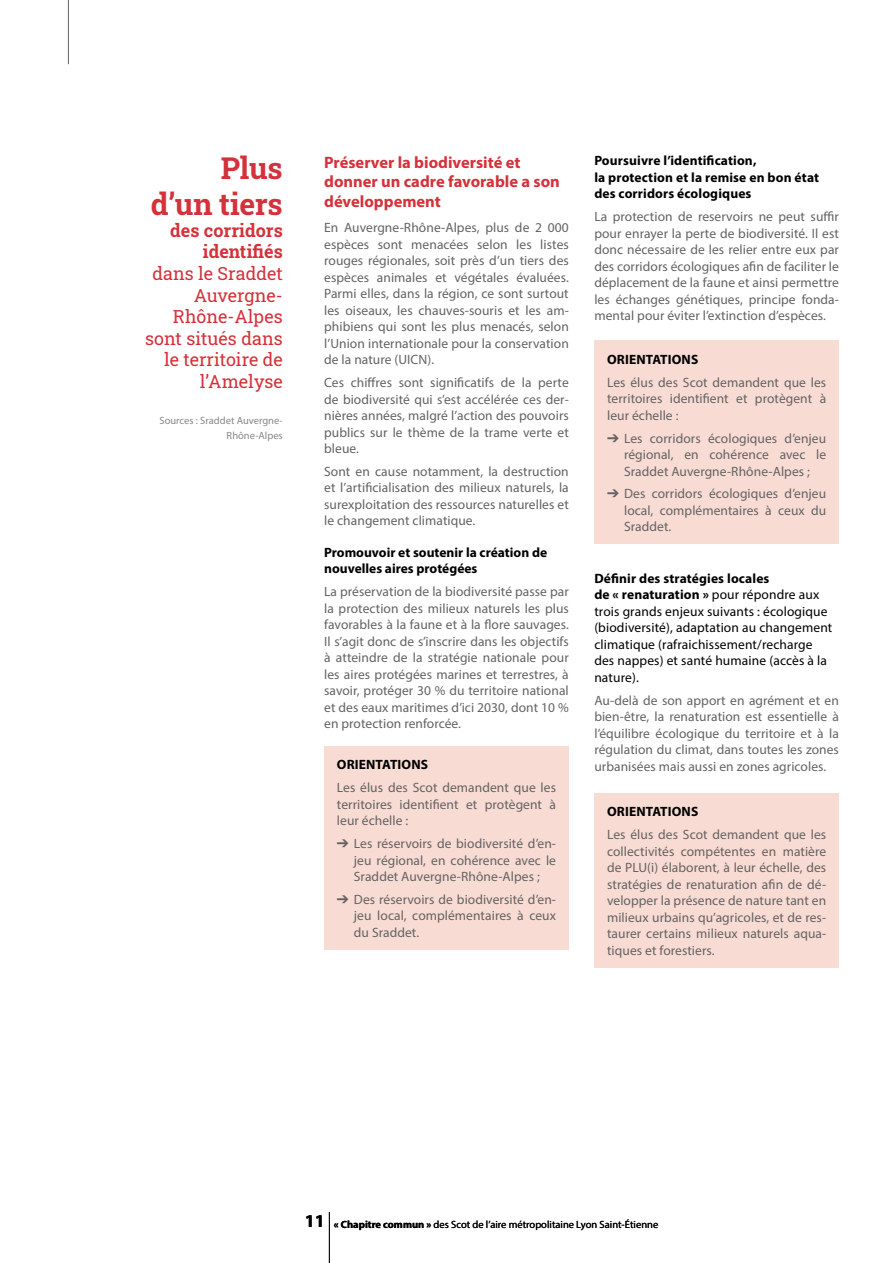
<style>
.page{position:relative;width:893px;height:1263px;background:#fff}
.page>*{position:absolute;margin:0;border:0;box-sizing:border-box;transform-origin:0 0}
.t1{font:700 30px/36px "Roboto Slab";letter-spacing:-.01em;color:#d5313a;text-align:right}
.t2{font:18px/21.6px "Roboto Slab";color:#d5313a;text-align:right}
.t3{font:700 18px/21.6px "Roboto Slab";color:#d5313a;text-align:right}
.t4{font:700 18px "Myriad Pro";color:#000}
.t5{font:700 16.5px/19.8px "Myriad Pro";color:#d5313a}
.t6{font:13.5px/16.5px "Myriad Pro";letter-spacing:.005em;color:#646363;text-align:justify}
.t7{font:13.5px/16.5px "Myriad Pro";letter-spacing:.01em;color:#000}
.t8{font:700 13.5px/16.5px "Myriad Pro";letter-spacing:.01em;color:#000}
.t9{font:10.5px "Myriad Pro";color:#000}
.t10{font:10.5px/15px "Myriad Pro";color:#878787;text-align:right}
.s1{font-weight:700}
</style>
<div class="page">
<hr style="left:329px;top:1212px;width:1px;height:51px;background:#000">
<hr style="left:68px;top:0;width:1px;height:64px;background:#646363">
<div style="left:324px;top:746px;width:245px;height:204px;background:#f8dbd3"></div>
<div style="left:594px;top:341px;width:245px;height:203px;background:#f8dbd3"></div>
<div style="left:594px;top:793px;width:245px;height:174px;background:#f8dbd3"></div>
<h1 class="t1" style="left:151px;top:150px;width:133px">Plus<br>d’un tiers</h1>
<h2 class="t3" style="left:170px;top:219px;width:114px">des corridors identifiés</h2>
<h2 class="t2" style="left:145px;top:262px;width:139px">dans le Sraddet<br>Auvergne-<br>Rhône-Alpes sont situés dans le territoire de l’Amelyse</h2>
<p class="t10" style="left:159px;top:413px;width:125px">Sources : Sraddet Auvergne-<br>Rhône-Alpes</p>
<p class="t5" style="left:324px;top:152px;width:237px">Préserver la biodiversité et donner un cadre favorable a son développement</p>
<p class="t6" style="left:324px;top:219px;width:246px">En Auvergne-Rhône-Alpes, plus de 2 000 espèces sont menacées selon les listes rouges régionales, soit près d’un tiers des espèces animales et végétales évaluées.<br>Parmi elles, dans la région, ce sont surtout les oiseaux, les chauves-souris et les am&shy;phibiens qui sont les plus menacés, selon l’Union internationale pour la conservation de la nature (UICN).</p>
<p class="t6" style="left:324px;top:374px;width:246px">Ces chiffres sont significatifs de la perte de biodiversité qui s’est accélérée ces der&shy;nières années, malgré l’action des pouvoirs publics sur le thème de la trame verte et bleue.</p>
<p class="t6" style="left:324px;top:463px;width:246px">Sont en cause notamment, la destruction et l’artificialisation des milieux naturels, la surexploitation des ressources naturelles et le changement climatique.</p>
<p class="t8" style="left:324px;top:544px;width:224px">Promouvoir et soutenir la création de nouvelles aires protégées</p>
<p class="t6" style="left:324px;top:583px;width:246px">La préservation de la biodiversité passe par la protection des milieux naturels les plus favorables à la faune et à la flore sauvages.<br>Il s’agit donc de s’inscrire dans les objectifs à atteindre de la stratégie nationale pour les aires protégées marines et terrestres, à savoir, protéger 30 % du territoire national et des eaux maritimes d’ici 2030, dont 10 % en protection renforcée.</p>
<p class="t8" style="left:337px;top:756px;width:93px">ORIENTATIONS</p>
<p class="t6" style="left:337px;top:779px;width:221px">Les élus des Scot demandent que les territoires identifient et protègent à leur échelle :</p>
<p class="t6" style="left:354px;top:835px;width:204px;text-indent:-17px">➔ Les réservoirs de biodiversité d’en&shy;jeu régional, en cohérence avec le Sraddet Auvergne-Rhône-Alpes ;</p>
<p class="t6" style="left:354px;top:891px;width:204px;text-indent:-17px">➔ Des réservoirs de biodiversité d’en&shy;jeu local, complémentaires à ceux du Sraddet.</p>
<p class="t8" style="left:594px;top:152px;width:226px">Poursuivre l’identification,<br>la protection et la remise en bon état des corridors écologiques</p>
<p class="t6" style="left:594px;top:208px;width:246px">La protection de reservoirs ne peut suffir pour enrayer la perte de biodiversité. Il est donc nécessaire de les relier entre eux par des corridors écologiques afin de faciliter le déplacement de la faune et ainsi permettre les échanges génétiques, principe fonda&shy;mental pour éviter l’extinction d’espèces.</p>
<p class="t8" style="left:607px;top:350px;width:93px">ORIENTATIONS</p>
<p class="t6" style="left:607px;top:374px;width:221px">Les élus des Scot demandent que les territoires identifient et protègent à leur échelle :</p>
<p class="t6" style="left:624px;top:429px;width:204px;text-indent:-17px">➔ Les corridors écologiques d’enjeu régional, en cohérence avec le Sraddet Auvergne-Rhône-Alpes ;</p>
<p class="t6" style="left:624px;top:485px;width:204px;text-indent:-17px">➔ Des corridors écologiques d’enjeu local, complémentaires à ceux du Sraddet.</p>
<p class="t7" style="left:594px;top:570px;width:240px"><span class="s1">Définir des stratégies locales<br>de « renaturation »</span> pour répondre aux trois grands enjeux suivants : écologique (biodiversité), adaptation au changement climatique (rafraichissement/recharge des nappes) et santé humaine (accès à la nature).</p>
<p class="t6" style="left:594px;top:691px;width:246px">Au-delà de son apport en agrément et en bien-être, la renaturation est essentielle à l’équilibre écologique du territoire et à la régulation du climat, dans toutes les zones urbanisées mais aussi en zones agricoles.</p>
<p class="t8" style="left:607px;top:803px;width:93px">ORIENTATIONS</p>
<p class="t6" style="left:607px;top:826px;width:221px">Les élus des Scot demandent que les collectivités compétentes en matière de PLU(i) élaborent, à leur échelle, des stratégies de renaturation afin de dé&shy;velopper la présence de nature tant en milieux urbains qu’agricoles, et de res&shy;taurer certains milieux naturels aqua&shy;tiques et forestiers.</p>
<h2 class="t4" style="left:305px;top:1209px;width:21px">11</h2>
<p class="t9" style="left:334px;top:1218px;width:326px"><span class="s1">« Chapitre commun »</span> des Scot de l’aire métropolitaine Lyon Saint-Étienne</p>
</div>
